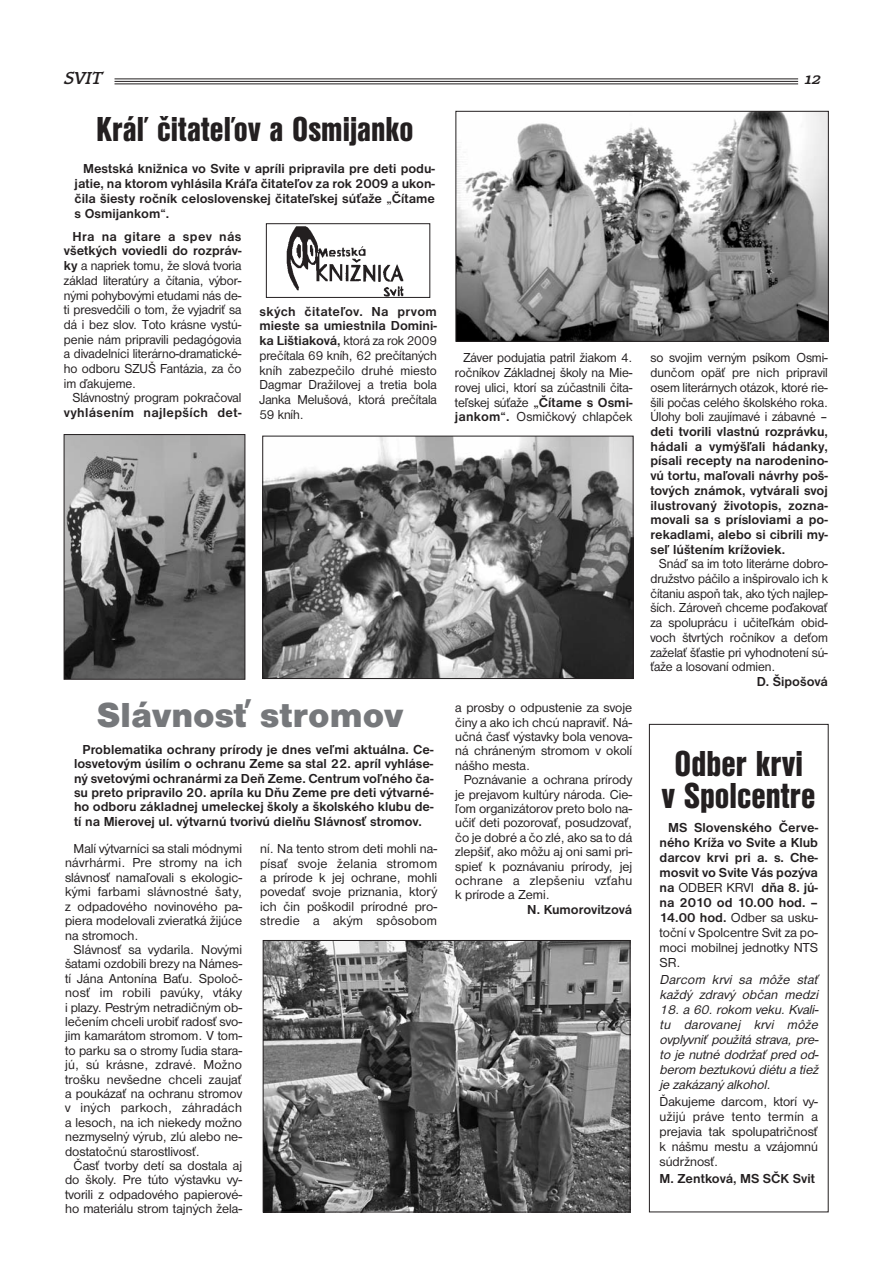
<style>
.page{position:relative;width:893px;height:1263px;background:#fff}
.page>*{position:absolute;margin:0;border:0;box-sizing:border-box;transform-origin:0 0}
.t1{font:37.5px/32.5px "Nimbus San DCE Bla Con";color:#231f20;text-align:center}
.t2{font:36px "Nimbus San DCE Bla Con";color:#231f20}
.t3{font:900 36px "Nimbus San DCE";color:#76787b}
.t4{font:italic 500 18px "Bramley SCTCE";color:#231f20}
.t5{font:13.5px/14.4px "Nimbus San DCE";color:#231f20;text-align:justify}
.t6{font:700 13.5px/15px "Nimbus San DCE";color:#231f20;text-align:justify}
.t7{font:italic 13.5px/15px "Nimbus San DCE";color:#231f20}
.t8{font:700 13.5px "Nimbus San DCE";letter-spacing:.025em;color:#231f20}
.s1{font-weight:700}
.s2{font-weight:400}
</style>
<div class="page">
<svg style="left:114px;top:78px;width:685px;height:7px"></svg>
<hr style="left:114px;top:78px;width:684px;height:1px;background:#231f20">
<hr style="left:114px;top:81px;width:684px;height:1px;background:#231f20">
<hr style="left:114px;top:83px;width:684px;height:1px;background:#231f20">
<img style="left:265px;top:942px;width:363px;height:268px">
<div style="left:263px;top:940px;width:367px;height:272px;border:1px solid #231f20"></div>
<img style="left:264px;top:438px;width:367px;height:239px">
<div style="left:262px;top:436px;width:371px;height:243px;border:1px solid #231f20"></div>
<img style="left:457px;top:113px;width:369px;height:226px">
<div style="left:455px;top:111px;width:373px;height:230px;border:1px solid #231f20"></div>
<img style="left:66px;top:436px;width:177px;height:241px">
<div style="left:64px;top:434px;width:181px;height:245px;border:1px solid #231f20"></div>
<div style="left:649px;top:724px;width:179px;height:488px;border:1px solid #231f20"></div>
<img style="left:286px;top:226px;width:118px;height:70px">
<div style="left:266px;top:223px;width:164px;height:75px;border:1px solid #231f20"></div>
<h3 class="t4" style="left:64px;top:68px;width:39px">SVIT</h3>
<h3 class="t4" style="left:803px;top:68px;width:20px">12</h3>
<h2 class="t2" style="left:96px;top:117px;width:319px">Kráľ čitateľov a Osmijanko</h2>
<p class="t6" style="left:75px;top:162px;width:362px;text-indent:9px">Mestská knižnica vo Svite v apríli pripravila pre deti podu&shy;jatie, na ktorom vyhlásila Kráľa čitateľov za rok 2009 a ukon&shy;čila šiesty ročník celoslovenskej čitateľskej súťaže „Čítame s Osmijankom“.</p>
<p class="t5" style="left:64px;top:230px;width:179px;text-indent:9px"><span class="s1">Hra na gitare a spev nás všetkých voviedli do rozpráv&shy;ky</span> a napriek tomu, že slová tvoria základ literatúry a čítania, výbor&shy;nými pohybovými etudami nás de&shy;ti presvedčili o tom, že vyjadriť sa dá i bez slov. Toto krásne vystú&shy;penie nám pripravili pedagógovia a divadelníci literárno-dramatické&shy;ho odboru SZUŠ Fantázia, za čo im ďakujeme.</p>
<p class="t5" style="left:72px;top:392px;width:170px">Slávnostný program pokračoval</p>
<p class="t8" style="left:64px;top:408px;width:179px">vyhlásením najlepších det-</p>
<p class="t5" style="left:259px;top:305px;width:179px"><span class="s1">ských čitateľov. Na prvom mieste sa umiestnila Domini&shy;ka Lištiaková,</span> ktorá za rok 2009 prečítala 69 kníh, 62 prečítaných kníh zabezpečilo druhé miesto Dagmar Dražilovej a tretia bola Janka Melušová, ktorá prečítala 59 kníh.</p>
<p class="t5" style="left:455px;top:352px;width:179px;text-indent:9px">Záver podujatia patril žiakom 4. ročníkov Základnej školy na Mie&shy;rovej ulici, ktorí sa zúčastnili čita&shy;teľskej súťaže <span class="s1">„Čítame s Osmi&shy;jankom“.</span> Osmičkový chlapček</p>
<p class="t5" style="left:650px;top:352px;width:179px">so svojim verným psíkom Osmi&shy;dunčom opäť pre nich pripravil osem literárnych otázok, ktoré rie&shy;šili počas celého školského roka.<br>Úlohy boli zaujímavé i zábavné –</p>
<p class="t6" style="left:650px;top:425px;width:179px">deti tvorili vlastnú rozprávku, hádali a vymýšľali hádanky, písali recepty na narodenino&shy;vú tortu, maľovali návrhy poš&shy;tových známok, vytvárali svoj ilustrovaný životopis, zozna&shy;movali sa s prísloviami a po&shy;rekadlami, alebo si cibrili my&shy;seľ lúštením krížoviek.</p>
<p class="t5" style="left:650px;top:558px;width:179px;text-indent:9px">Snáď sa im toto literárne dobro&shy;družstvo páčilo a inšpirovalo ich k čítaniu aspoň tak, ako tých najlep&shy;ších. Zároveň chceme poďakovať za spoluprácu i učiteľkám obid&shy;voch štvrtých ročníkov a deťom zaželať šťastie pri vyhodnotení sú&shy;ťaže a losovaní odmien.</p>
<p class="t6" style="left:756px;top:675px;width:73px">D. Šipošová</p>
<h2 class="t3" style="left:97px;top:703px;width:308px">Slávnosť stromov</h2>
<p class="t5" style="left:455px;top:702px;width:178px">a prosby o odpustenie za svoje činy a ako ich chcú napraviť. Ná&shy;učná časť výstavky bola venova&shy;ná chráneným stromom v okolí nášho mesta.</p>
<p class="t5" style="left:455px;top:774px;width:178px;text-indent:9px">Poznávanie a ochrana prírody je prejavom kultúry národa. Cie&shy;ľom organizátorov preto bolo na&shy;učiť deti pozorovať, posudzovať, čo je dobré a čo zlé, ako sa to dá zlepšiť, ako môžu aj oni sami pri&shy;spieť k poznávaniu prírody, jej ochrane a zlepšeniu vzťahu k prírode a Zemi.</p>
<p class="t6" style="left:527px;top:903px;width:107px">N. Kumorovitzová</p>
<p class="t6" style="left:74px;top:743px;width:361px;line-height:14.4px;text-indent:9px">Problematika ochrany prírody je dnes veľmi aktuálna. Ce&shy;losvetovým úsilím o ochranu Zeme sa stal 22. apríl vyhláse&shy;ný svetovými ochranármi za Deň Zeme. Centrum voľného ča&shy;su preto pripravilo 20. apríla ku Dňu Zeme pre deti výtvarné&shy;ho odboru základnej umeleckej školy a školského klubu de&shy;tí na Mierovej ul. výtvarnú tvorivú dielňu Slávnosť stromov.</p>
<h1 class="t1" style="left:662px;top:749px;width:155px">Odber krvi<br>v Spolcentre</h1>
<p class="t6" style="left:659px;top:821px;width:160px;text-indent:9px">MS Slovenského Červe&shy;ného Kríža vo Svite a Klub darcov krvi pri a. s. Che&shy;mosvit vo Svite Vás pozýva na <span class="s2">ODBER KRVI</span> dňa 8. jú&shy;na 2010 od 10.00 hod. – 14.00 hod. <span class="s2">Odber sa usku&shy;toční v Spolcentre Svit za po&shy;moci mobilnej jednotky NTS SR.</span></p>
<p class="t7" style="left:659px;top:973px;width:162px">Darcom krvi sa môže stať každý zdravý občan medzi</p>
<p class="t7" style="left:659px;top:1003px;width:162px">18. a 60. rokom veku. Kvali&shy;tu darovanej krvi môže ovplyvniť použitá strava, pre&shy;to je nutné dodržať pred od&shy;berom beztukovú diétu a tiež je zakázaný alkohol.</p>
<p class="t5" style="left:659px;top:1095px;width:160px;line-height:15px">Ďakujeme darcom, ktorí vy&shy;užijú práve tento termín a prejavia tak spolupatričnosť k nášmu mestu a vzájomnú súdržnosť.</p>
<p class="t6" style="left:659px;top:1172px;width:157px">M. Zentková, MS SČK Svit</p>
<p class="t5" style="left:65px;top:842px;width:178px;text-indent:9px">Malí výtvarníci sa stali módnymi návrhármi. Pre stromy na ich slávnosť namaľovali s ekologic&shy;kými farbami slávnostné šaty, z odpadového novinového pa&shy;piera modelovali zvieratká žijúce na stromoch.</p>
<p class="t5" style="left:65px;top:943px;width:178px;text-indent:9px">Slávnosť sa vydarila. Novými šatami ozdobili brezy na Námes&shy;tí Jána Antonína Baťu. Spoloč&shy;nosť im robili pavúky, vtáky i plazy. Pestrým netradičným ob&shy;lečením chceli urobiť radosť svo&shy;jim kamarátom stromom. V tom&shy;to parku sa o stromy ľudia stara&shy;jú, sú krásne, zdravé. Možno trošku nevšedne chceli zaujať a poukázať na ochranu stromov v iných parkoch, záhradách a lesoch, na ich niekedy možno nezmyselný výrub, zlú alebo ne&shy;dostatočnú starostlivosť.</p>
<p class="t5" style="left:65px;top:1159px;width:178px;text-indent:9px">Časť tvorby detí sa dostala aj do školy. Pre túto výstavku vy&shy;tvorili z odpadového papierové&shy;ho materiálu strom tajných žela-</p>
<p class="t5" style="left:260px;top:842px;width:178px">ní. Na tento strom deti mohli na&shy;písať svoje želania stromom a prírode k jej ochrane, mohli povedať svoje priznania, ktorý ich čin poškodil prírodné pro&shy;stredie a akým spôsobom</p>
</div>
